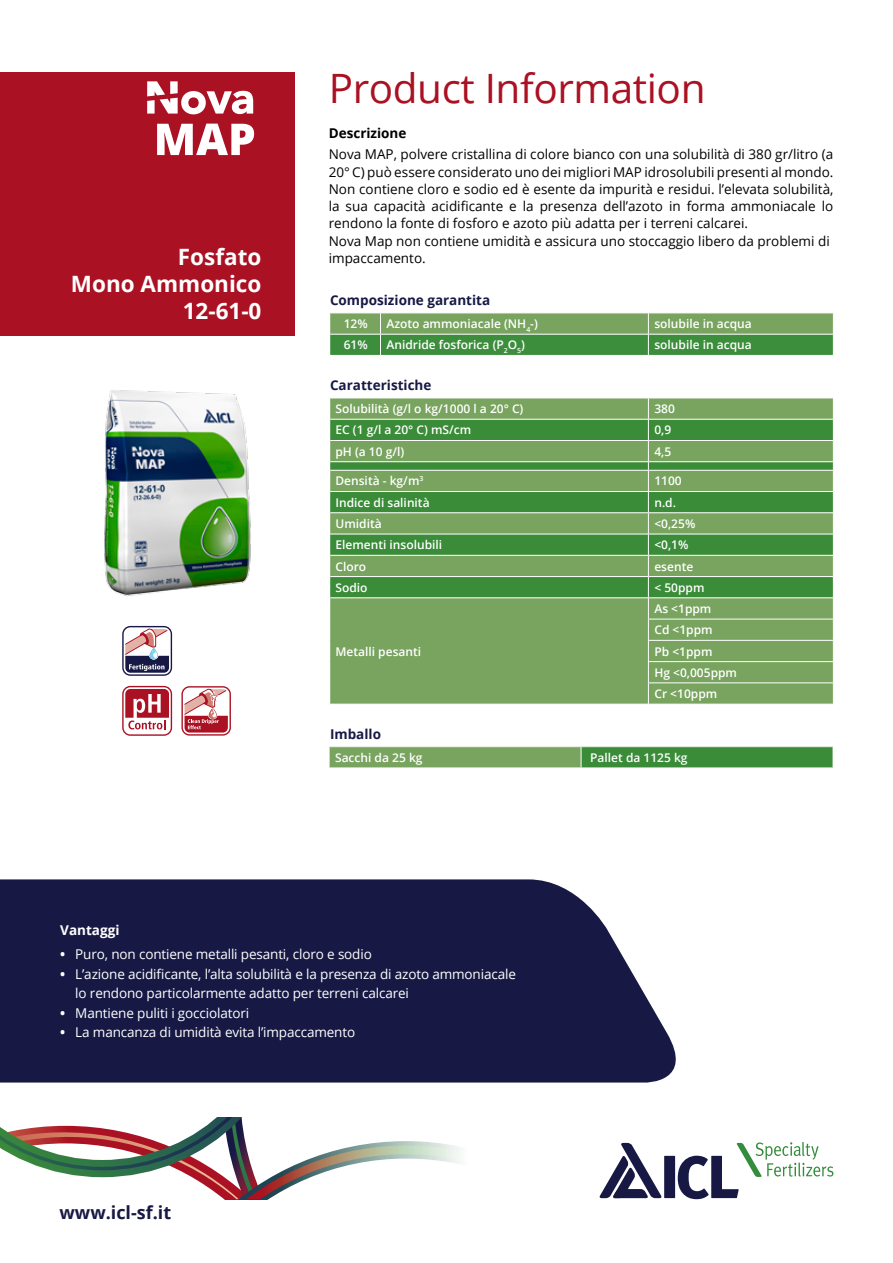
<style>
.page{position:relative;width:893px;height:1263px;background:#fff}
.page>*{position:absolute;margin:0;border:0;box-sizing:border-box;transform-origin:0 0}
.t1{font:40.5px "Open Sans";letter-spacing:-.01em;color:#aa1123}
.t2{font:700 22.5px/27px "Open Sans";color:#fff;text-align:right}
.t3{font:700 18px "Open Sans";color:#171944}
.t4{font:13.5px/17.2px "Open Sans";color:#000}
.t5{font:13.5px/19.5px "Open Sans";letter-spacing:-.01em;color:#fff}
.t6{font:700 13.5px "Open Sans";color:#171944}
.t7{font:700 13.5px "Open Sans";color:#000}
.t8{font:700 13.5px "Open Sans";color:#fff}
.t9{font:600 12px/21.3px "Open Sans";color:#fff}
.s1{font-weight:700}
</style>
<div class="page">
<div style="left:0;top:879px;width:676px;height:203px;background:#171944"></div>
<svg style="left:0;top:1117px;width:459px;height:82px"></svg>
<div style="left:0;top:72px;width:294px;height:264px;background:#aa1123"></div>
<svg style="left:599px;top:1143px;width:63px;height:55px"></svg>
<div style="left:664px;top:1156px;width:11px;height:42px;background:#171944"></div>
<svg style="left:678px;top:1142px;width:155px;height:57px"></svg>
<div style="left:330px;top:399px;width:503px;height:305px;background:#78a45f"></div>
<svg style="left:330px;top:420px;width:503px;height:177px;background:#59984c"></svg>
<hr style="left:330px;top:419px;width:318px;height:1px;background:#fff">
<hr style="left:648px;top:419px;width:186px;height:1px;background:#fff">
<hr style="left:330px;top:440px;width:318px;height:1px;background:#fff">
<hr style="left:648px;top:440px;width:186px;height:1px;background:#fff">
<svg style="left:833px;top:398px;width:1px;height:306px"></svg>
<hr style="left:330px;top:461px;width:318px;height:1px;background:#fff">
<hr style="left:648px;top:461px;width:186px;height:1px;background:#fff">
<hr style="left:330px;top:470px;width:318px;height:1px;background:#fff">
<hr style="left:648px;top:470px;width:186px;height:1px;background:#fff">
<hr style="left:330px;top:491px;width:318px;height:1px;background:#fff">
<hr style="left:648px;top:491px;width:186px;height:1px;background:#fff">
<hr style="left:330px;top:512px;width:318px;height:1px;background:#fff">
<hr style="left:648px;top:512px;width:186px;height:1px;background:#fff">
<hr style="left:330px;top:534px;width:318px;height:1px;background:#fff">
<hr style="left:648px;top:534px;width:186px;height:1px;background:#fff">
<hr style="left:330px;top:555px;width:318px;height:1px;background:#fff">
<hr style="left:648px;top:555px;width:186px;height:1px;background:#fff">
<hr style="left:330px;top:576px;width:318px;height:1px;background:#fff">
<hr style="left:648px;top:576px;width:186px;height:1px;background:#fff">
<hr style="left:648px;top:597px;width:186px;height:1px;background:#fff">
<hr style="left:648px;top:619px;width:186px;height:1px;background:#fff">
<hr style="left:648px;top:640px;width:186px;height:1px;background:#fff">
<hr style="left:648px;top:661px;width:186px;height:1px;background:#fff">
<hr style="left:648px;top:682px;width:186px;height:1px;background:#fff">
<hr style="left:330px;top:597px;width:318px;height:1px;background:#fff">
<svg style="left:648px;top:398px;width:1px;height:306px"></svg>
<svg style="left:329px;top:398px;width:1px;height:306px"></svg>
<svg style="left:329px;top:313px;width:505px;height:42px;background:#619d55"></svg>
<div style="left:329px;top:747px;width:252px;height:21px;background:#78a45f"></div>
<div style="left:581px;top:747px;width:252px;height:21px;background:#3a8c38"></div>
<hr style="left:329px;top:767px;width:252px;height:1px;background:#fff">
<hr style="left:581px;top:767px;width:252px;height:1px;background:#fff">
<svg style="left:329px;top:747px;width:1px;height:20px"></svg>
<svg style="left:581px;top:747px;width:1px;height:20px"></svg>
<svg style="left:122px;top:626px;width:50px;height:50px"></svg>
<svg style="left:124px;top:627px;width:47px;height:47px"></svg>
<svg style="left:181px;top:686px;width:50px;height:50px"></svg>
<svg style="left:183px;top:687px;width:47px;height:47px"></svg>
<svg style="left:122px;top:686px;width:50px;height:50px"></svg>
<svg style="left:124px;top:687px;width:47px;height:47px"></svg>
<img style="left:104px;top:390px;width:147px;height:206px">
<svg style="left:147px;top:81px;width:106px;height:33px"></svg>
<svg style="left:157px;top:124px;width:97px;height:31px"></svg>
<h2 class="t2" style="left:71px;top:243px;width:192px">Fosfato<br>Mono Ammonico<br>12-61-0</h2>
<h1 class="t1" style="left:329px;top:61px;width:378px">Product Information</h1>
<p class="t7" style="left:329px;top:123px;width:79px">Descrizione</p>
<p class="t4" style="left:329px;top:146px;width:506px">Nova MAP, polvere cristallina di colore bianco con una solubilità di 380 gr/litro (a 20° C) può essere considerato uno dei migliori MAP idrosolubili presenti al mondo.<br>Non contiene cloro e sodio ed è esente da impurità e residui. l’elevata solubilità, la sua capacità acidificante e la presenza dell’azoto in forma ammoniacale lo rendono la fonte di fosforo e azoto più adatta per i terreni calcarei.<br>Nova Map non contiene umidità e assicura uno stoccaggio libero da problemi di impaccamento.</p>
<p class="t6" style="left:330px;top:291px;width:162px">Composizione garantita</p>
<p class="t9" style="left:344px;top:313px;width:26px">12%</p>
<p class="t9" style="left:386px;top:313px;width:153px">Azoto ammoniacale (NH<sub>4</sub>-)</p>
<p class="t9" style="left:654px;top:313px;width:99px">solubile in acqua</p>
<p class="t9" style="left:344px;top:334px;width:26px">61%</p>
<p class="t9" style="left:386px;top:334px;width:140px">Anidride fosforica (P<sub>2</sub>O<sub>5</sub>)</p>
<p class="t9" style="left:654px;top:334px;width:99px">solubile in acqua</p>
<p class="t6" style="left:330px;top:376px;width:103px">Caratteristiche</p>
<p class="t9" style="left:335px;top:398px;width:189px">Solubilità (g/l o kg/1000 l a 20° C)</p>
<p class="t9" style="left:654px;top:398px;width:22px">380</p>
<p class="t9" style="left:335px;top:419px;width:137px">EC (1 g/l a 20° C) mS/cm</p>
<p class="t9" style="left:654px;top:419px;width:18px">0,9</p>
<p class="t9" style="left:335px;top:440px;width:70px">pH (a 10 g/l)</p>
<p class="t9" style="left:654px;top:440px;width:18px">4,5</p>
<p class="t9" style="left:335px;top:470px;width:89px">Densità - kg/m<sup>3</sup></p>
<p class="t9" style="left:654px;top:470px;width:29px">1100</p>
<p class="t9" style="left:335px;top:491px;width:96px">Indice di salinità</p>
<p class="t9" style="left:654px;top:491px;width:23px">n.d.</p>
<p class="t9" style="left:335px;top:513px;width:48px">Umidità</p>
<p class="t9" style="left:654px;top:513px;width:42px">&lt;0,25%</p>
<p class="t9" style="left:335px;top:534px;width:108px">Elementi insolubili</p>
<p class="t9" style="left:654px;top:534px;width:36px">&lt;0,1%</p>
<p class="t9" style="left:335px;top:555px;width:32px">Cloro</p>
<p class="t9" style="left:654px;top:555px;width:40px">esente</p>
<p class="t9" style="left:335px;top:576px;width:34px">Sodio</p>
<p class="t9" style="left:654px;top:576px;width:52px">&lt; 50ppm</p>
<p class="t9" style="left:335px;top:640px;width:87px">Metalli pesanti</p>
<p class="t6" style="left:330px;top:724px;width:53px">Imballo</p>
<p class="t9" style="left:654px;top:598px;width:84px">As &lt;1ppm<br>Cd &lt;1ppm<br>Pb &lt;1ppm<br>Hg &lt;0,005ppm<br>Cr &lt;10ppm</p>
<p class="t9" style="left:335px;top:747px;width:89px">Sacchi da 25 kg</p>
<p class="t9" style="left:590px;top:747px;width:99px">Pallet da 1125 kg</p>
<p class="t8" style="left:60px;top:921px;width:61px">Vantaggi</p>
<p class="t5" style="left:60px;top:944px;width:313px"><span class="s1">•</span> Puro, non contiene metalli pesanti, cloro e sodio</p>
<p class="t5" style="left:75px;top:963px;width:442px;text-indent:-15px"><span class="s1">•</span> L’azione acidificante, l’alta solubilità e la presenza di azoto ammoniacale lo rendono particolarmente adatto per terreni calcarei</p>
<p class="t5" style="left:60px;top:1002px;width:190px"><span class="s1">•</span> Mantiene puliti i gocciolatori</p>
<p class="t5" style="left:60px;top:1022px;width:296px"><span class="s1">•</span> La mancanza di umidità evita l’impaccamento</p>
<h3 class="t3" style="left:60px;top:1200px;width:113px">www.icl-sf.it</h3>
</div>
